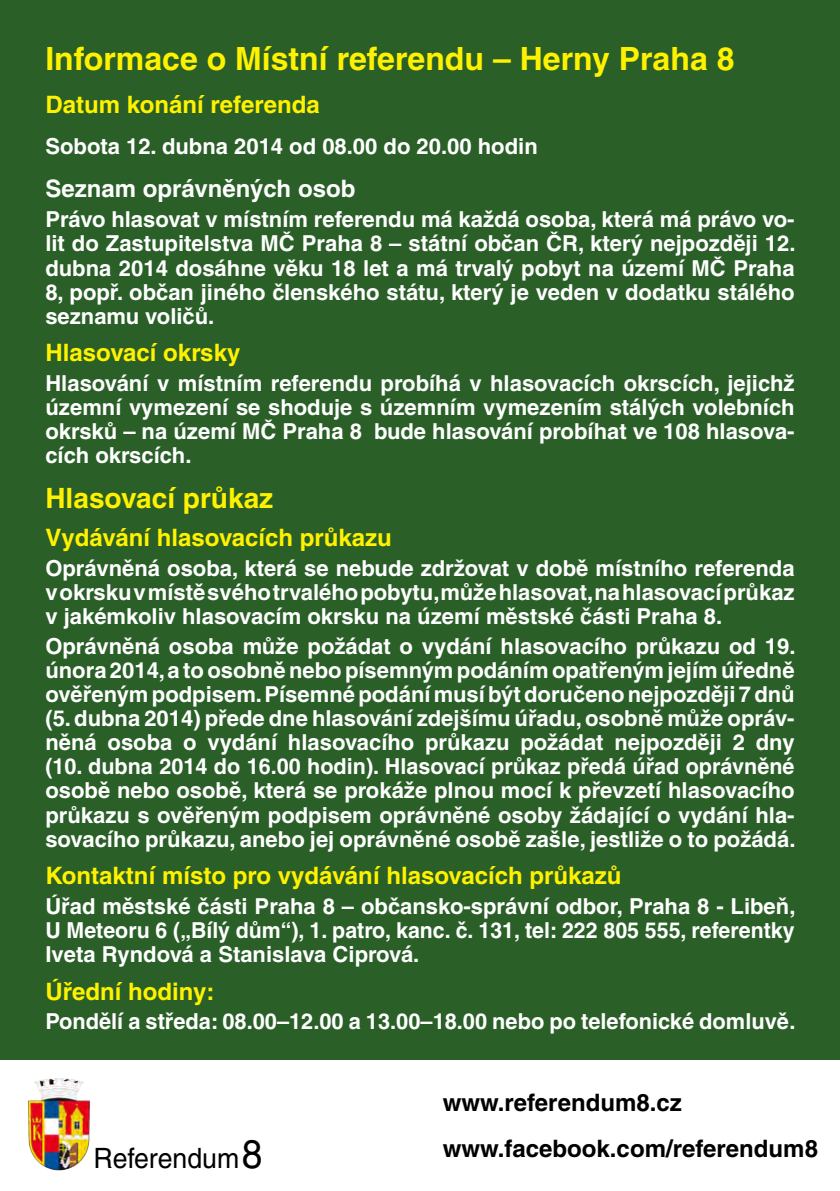
<style>
.page{position:relative;width:840px;height:1191px;background:#fff}
.page>*{position:absolute;margin:0;border:0;box-sizing:border-box;transform-origin:0 0}
.t1{font:700 32px "Helvetica CE";color:#fff200}
.t2{font:700 28px "Helvetica CE";color:#fff200}
.t3{font:28px "Helvetica CE";color:#000;scale:.95 1}
.t4{font:700 24px "Helvetica CE";color:#fff200}
.t5{font:700 24px/45.8px "Helvetica CE";color:#000}
.t6{font:700 24px "Helvetica CE";color:#fff}
.t7{font:700 22px/24.2px "Helvetica CE";color:#fff;text-align:justify}
.s1{font-size:40px}
</style>
<div class="page">
<div style="left:0;top:0;width:839px;height:1059px;background:#2a5f28"></div>
<img style="left:28px;top:1078px;width:62px;height:93px">
<h1 class="t1" style="left:45px;top:40px;width:690px">Informace o Místní referendu – Herny Praha 8</h1>
<p class="t4" style="left:45px;top:91px;width:276px">Datum konání referenda</p>
<p class="t7" style="left:45px;top:134px;width:493px">Sobota 12. dubna 2014 od 08.00 do 20.00 hodin</p>
<p class="t6" style="left:45px;top:175px;width:311px">Seznam oprávněných osob</p>
<p class="t7" style="left:45px;top:207px;width:751px">Právo hlasovat v místním referendu má každá osoba, která má právo vo&shy;lit do Zastupitelstva MČ Praha 8 – státní občan ČR, který nejpozději 12. dubna 2014 dosáhne věku 18 let a má trvalý pobyt na území MČ Praha 8, popř. občan jiného členského státu, který je veden v dodatku stálého seznamu voličů.</p>
<p class="t4" style="left:45px;top:339px;width:196px">Hlasovací okrsky</p>
<p class="t7" style="left:45px;top:371px;width:750px">Hlasování v místním referendu probíhá v hlasovacích okrscích, jejichž územní vymezení se shoduje s územním vymezením stálých volebních okrsků – na území MČ Praha 8 bude hlasování probíhat ve 108 hlasova&shy;cích okrscích.</p>
<p class="t2" style="left:45px;top:482px;width:229px">Hlasovací průkaz</p>
<p class="t4" style="left:45px;top:523px;width:348px">Vydávání hlasovacích průkazu</p>
<p class="t7" style="left:45px;top:556px;width:750px">Oprávněná osoba, která se nebude zdržovat v době místního referenda v okrsku v místě svého trvalého pobytu, může hlasovat, na hlasovací průkaz v jakémkoliv hlasovacím okrsku na území městské části Praha 8.</p>
<p class="t7" style="left:45px;top:634px;width:751px">Oprávněná osoba může požádat o vydání hlasovacího průkazu od 19. února 2014, a to osobně nebo písemným podáním opatřeným jejím úředně ověřeným podpisem. Písemné podání musí být doručeno nejpozději 7 dnů (5. dubna 2014) přede dne hlasování zdejšímu úřadu, osobně může opráv&shy;něná osoba o vydání hlasovacího průkazu požádat nejpozději 2 dny (10. dubna 2014 do 16.00 hodin). Hlasovací průkaz předá úřad oprávněné osobě nebo osobě, která se prokáže plnou mocí k převzetí hlasovacího průkazu s ověřeným podpisem oprávněné osoby žádající o vydání hla&shy;sovacího průkazu, anebo jej oprávněné osobě zašle, jestliže o to požádá.</p>
<p class="t4" style="left:45px;top:861px;width:577px">Kontaktní místo pro vydávání hlasovacích průkazů</p>
<p class="t7" style="left:45px;top:894px;width:751px">Úřad městské části Praha 8 – občansko-správní odbor, Praha 8 - Libeň, U Meteoru 6 („Bílý dům“), 1. patro, kanc. č. 131, tel: 222 805 555, referentky Iveta Ryndová a Stanislava Ciprová.</p>
<p class="t4" style="left:45px;top:977px;width:170px">Úřední hodiny:</p>
<p class="t7" style="left:45px;top:1009px;width:751px">Pondělí a středa: 08.00–12.00 a 13.00–18.00 nebo po telefonické domluvě.</p>
<p class="t3" style="left:93px;top:1141px;width:179px">Referendum<span class="s1">8</span></p>
<p class="t5" style="left:442px;top:1080px;width:376px">www.referendum8.cz www.facebook.com/referendum8</p>
</div>
